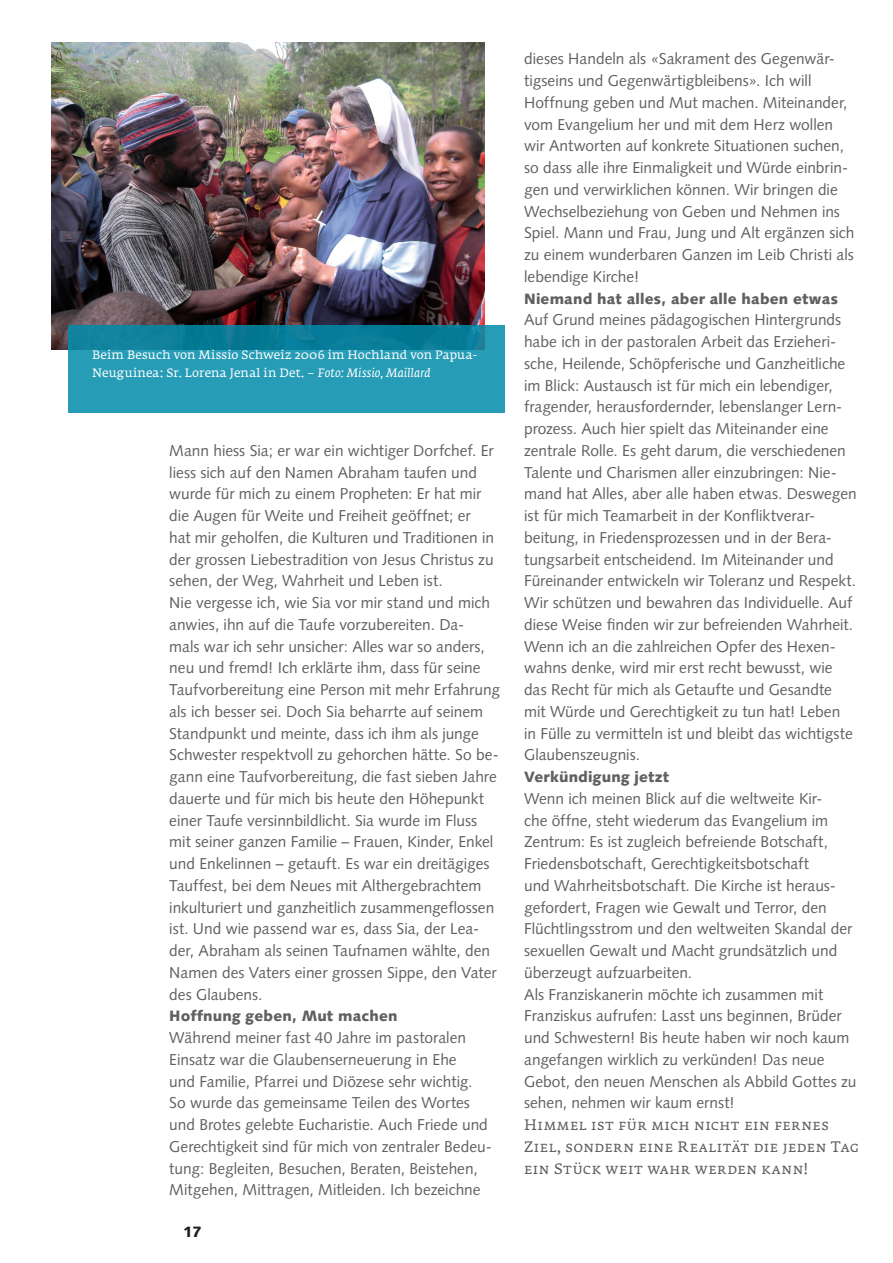
<style>
.page{position:relative;width:893px;height:1263px;background:#fff}
.page>*{position:absolute;margin:0;border:0;box-sizing:border-box;transform-origin:0 0}
.t1{font:15.75px/21.8px "Syntax LT Std";color:#606063}
.t2{font:15px/21.8px "Fedra Serif A Std";letter-spacing:.03em;color:#606063}
.t3{font:900 15px "Syntax LT Std";letter-spacing:.01em;color:#606063}
.t4{font:900 15px "Syntax LT Std";color:#231f20}
.t5{font:12px/18px "Fedra Serif A Std";letter-spacing:.02em;color:#fff}
.s1{font-style:italic}
</style>
<div class="page">
<img style="left:51px;top:43px;width:433px;height:307px">
<svg style="left:68px;top:325px;width:436px;height:87px;background:#1f93ae"></svg>
<p class="t5" style="left:92px;top:347px;width:387px">Beim Besuch von Missio Schweiz 2006 im Hochland von Papua-<br>Neuguinea: Sr. Lorena Jenal in Det. – <span class="s1">Foto: Missio, Maillard</span></p>
<p class="t1" style="left:169px;top:440px;width:332px">Mann hiess Sia; er war ein wichtiger Dorfchef. Er liess sich auf den Namen Abraham taufen und wurde für mich zu einem Propheten: Er hat mir die Augen für Weite und Freiheit geöffnet; er<br>hat mir geholfen, die Kulturen und Traditionen in der grossen Liebestradition von Jesus Christus zu sehen, der Weg, Wahrheit und Leben ist.<br>Nie vergesse ich, wie Sia vor mir stand und mich anwies, ihn auf die Taufe vorzubereiten. Da-<br>mals war ich sehr unsicher: Alles war so anders, neu und fremd! Ich erklärte ihm, dass für seine Taufvorbereitung eine Person mit mehr Erfahrung als ich besser sei. Doch Sia beharrte auf seinem Standpunkt und meinte, dass ich ihm als junge Schwester respektvoll zu gehorchen hätte. So be&shy;gann eine Taufvorbereitung, die fast sieben Jahre dauerte und für mich bis heute den Höhepunkt einer Taufe versinnbildlicht. Sia wurde im Fluss mit seiner ganzen Familie – Frauen, Kinder, Enkel und Enkelinnen – getauft. Es war ein dreitägiges Tauffest, bei dem Neues mit Althergebrachtem inkulturiert und ganzheitlich zusammengeflossen ist. Und wie passend war es, dass Sia, der Lea&shy;der, Abraham als seinen Taufnamen wählte, den Namen des Vaters einer grossen Sippe, den Vater des Glaubens.</p>
<p class="t3" style="left:169px;top:1007px;width:230px">Hoffnung geben, Mut machen</p>
<p class="t1" style="left:169px;top:1027px;width:324px">Während meiner fast 40 Jahre im pastoralen Einsatz war die Glaubenserneuerung in Ehe<br>und Familie, Pfarrei und Diözese sehr wichtig.<br>So wurde das gemeinsame Teilen des Wortes und Brotes gelebte Eucharistie. Auch Friede und Gerechtigkeit sind für mich von zentraler Bedeu&shy;tung: Begleiten, Besuchen, Beraten, Beistehen, Mitgehen, Mittragen, Mitleiden. Ich bezeichne</p>
<p class="t4" style="left:183px;top:1223px;width:20px">17</p>
<p class="t1" style="left:524px;top:48px;width:332px">dieses Handeln als «Sakrament des Gegenwär&shy;tigseins und Gegenwärtigbleibens». Ich will Hoffnung geben und Mut machen. Miteinander, vom Evangelium her und mit dem Herz wollen wir Antworten auf konkrete Situationen suchen, so dass alle ihre Einmaligkeit und Würde einbrin&shy;gen und verwirklichen können. Wir bringen die Wechselbeziehung von Geben und Nehmen ins Spiel. Mann und Frau, Jung und Alt ergänzen sich zu einem wunderbaren Ganzen im Leib Christi als lebendige Kirche!</p>
<p class="t3" style="left:524px;top:289px;width:315px">Niemand hat alles, aber alle haben etwas</p>
<p class="t1" style="left:524px;top:309px;width:334px">Auf Grund meines pädagogischen Hintergrunds habe ich in der pastoralen Arbeit das Erzieheri&shy;sche, Heilende, Schöpferische und Ganzheitliche im Blick: Austausch ist für mich ein lebendiger, fragender, herausfordernder, lebenslanger Lern&shy;prozess. Auch hier spielt das Miteinander eine zentrale Rolle. Es geht darum, die verschiedenen Talente und Charismen aller einzubringen: Nie&shy;mand hat Alles, aber alle haben etwas. Deswegen ist für mich Teamarbeit in der Konfliktverar&shy;beitung, in Friedensprozessen und in der Bera&shy;tungsarbeit entscheidend. Im Miteinander und Füreinander entwickeln wir Toleranz und Respekt.<br>Wir schützen und bewahren das Individuelle. Auf diese Weise finden wir zur befreienden Wahrheit.<br>Wenn ich an die zahlreichen Opfer des Hexen&shy;wahns denke, wird mir erst recht bewusst, wie das Recht für mich als Getaufte und Gesandte mit Würde und Gerechtigkeit zu tun hat! Leben<br>in Fülle zu vermitteln ist und bleibt das wichtigste Glaubenszeugnis.</p>
<p class="t3" style="left:524px;top:768px;width:147px">Verkündigung jetzt</p>
<p class="t1" style="left:524px;top:788px;width:334px">Wenn ich meinen Blick auf die weltweite Kir-<br>che öffne, steht wiederum das Evangelium im Zentrum: Es ist zugleich befreiende Botschaft, Friedensbotschaft, Gerechtigkeitsbotschaft<br>und Wahrheitsbotschaft. Die Kirche ist heraus&shy;gefordert, Fragen wie Gewalt und Terror, den Flüchtlingsstrom und den weltweiten Skandal der sexuellen Gewalt und Macht grundsätzlich und überzeugt aufzuarbeiten.<br>Als Franziskanerin möchte ich zusammen mit Franziskus aufrufen: Lasst uns beginnen, Brüder und Schwestern! Bis heute haben wir noch kaum angefangen wirklich zu verkünden! Das neue Gebot, den neuen Menschen als Abbild Gottes zu sehen, nehmen wir kaum ernst!</p>
<p class="t2" style="left:524px;top:1115px;width:336px">Himmel ist für mich nicht ein fernes<br>Ziel, sondern eine Realität die jeden Tag ein Stück weit wahr werden kann!</p>
</div>
